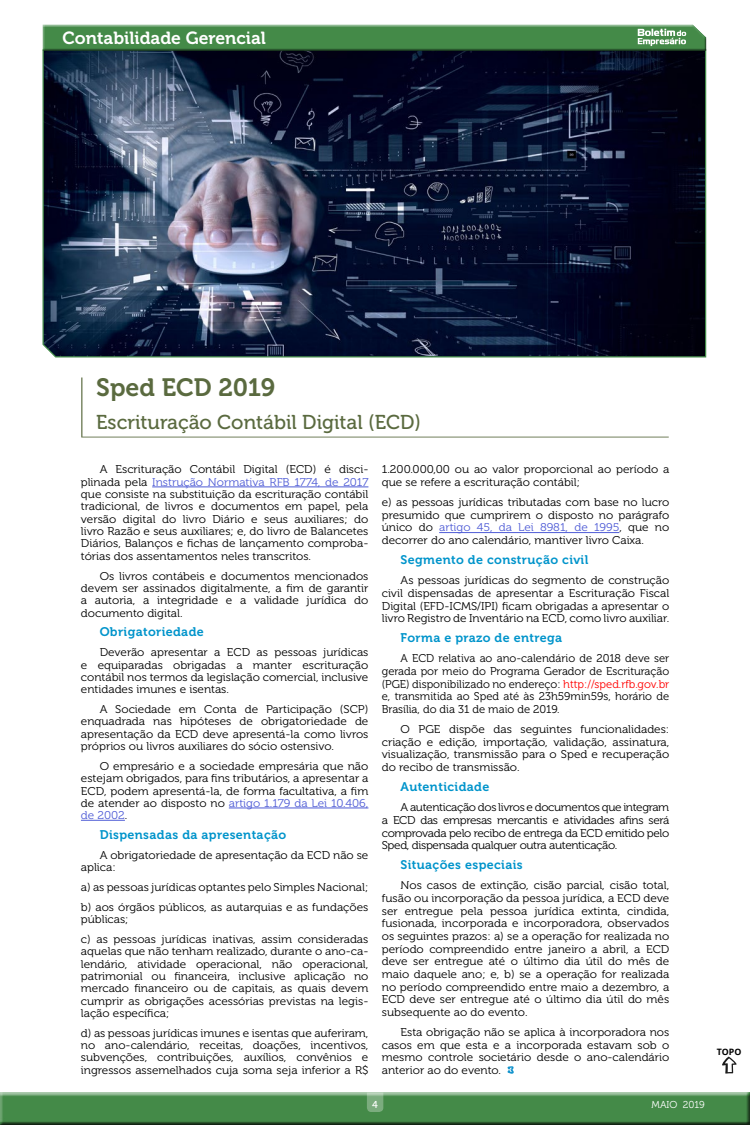
<style>
.page{position:relative;width:750px;height:1125px;background:#fff}
.page>*{position:absolute;margin:0;border:0;box-sizing:border-box;transform-origin:0 0}
.t1{font:25px "Museo 700";color:#5a6a3f}
.t2{font:20px "Museo 500";color:#5a6a3f}
.t3{font:17.5px "Museo 700";color:#fff}
.t4{font:12.5px "Museo 700";letter-spacing:.03em;color:#0194cb}
.t5{font:11.25px/12.4px "Museo 300";color:#000;text-align:justify;scale:1.05 1}
.t6{font:11.25px/12.6px "Museo 300";color:#000;text-align:justify}
.t7{font:10px "Museo 300";color:#fff}
.t8{font:10px "Museo 500";color:#fff}
.t9{font:700 8.75px "Open Sans";color:#000}
.s1{color:#4f5cd6}
.s2{color:#f00}
</style>
<div class="page">
<svg style="left:722px;top:1057px;width:15px;height:17px"></svg>
<div style="left:0;top:1090px;width:750px;height:35px;background:#000;opacity:.75"></div>
<hr style="left:152px;top:487px;width:216px;height:1px;background:#4f5cd6">
<hr style="left:229px;top:808px;width:139px;height:1px;background:#4f5cd6">
<hr style="left:81px;top:820px;width:44px;height:1px;background:#4f5cd6">
<svg style="left:42px;top:52px;width:665px;height:306px;background:#202942"></svg>
<svg style="left:42px;top:24px;width:665px;height:27px;background:#508d54"></svg>
<hr style="left:439px;top:532px;width:180px;height:1px;background:#4f5cd6">
<svg style="left:367px;top:1092px;width:16px;height:20px"></svg>
<svg style="left:507px;top:1066px;width:7px;height:8px"></svg>
<svg style="left:81px;top:378px;width:588px;height:60px"></svg>
<h3 class="t3" style="left:63px;top:28px;width:205px">Contabilidade Gerencial</h3>
<h1 class="t1" style="left:96px;top:374px;width:180px">Sped ECD 2019</h1>
<h2 class="t2" style="left:96px;top:412px;width:326px">Escrituração Contábil Digital (ECD)</h2>
<p class="t5" style="left:81px;top:464px;width:275px;text-indent:19px">A Escrituração Contábil Digital (ECD) é disci&shy;plinada pela <span class="s1">Instrução Normativa RFB 1774, de 2017 </span>que consiste na substituição da escrituração contábil tradicional, de livros e documentos em papel, pela versão digital do livro Diário e seus auxiliares; do livro Razão e seus auxiliares; e, do livro de Balancetes Diários, Balanços e fichas de lançamento comproba&shy;tórias dos assentamentos neles transcritos.</p>
<p class="t5" style="left:81px;top:570px;width:275px;text-indent:19px">Os livros contábeis e documentos mencionados devem ser assinados digitalmente, a fim de garantir a autoria, a integridade e a validade jurídica do documento digital.</p>
<p class="t4" style="left:100px;top:625px;width:106px">Obrigatoriedade</p>
<p class="t5" style="left:81px;top:646px;width:275px;text-indent:19px">Deverão apresentar a ECD as pessoas jurídicas e equiparadas obrigadas a manter escrituração contábil nos termos da legislação comercial, inclusive entidades imunes e isentas.</p>
<p class="t5" style="left:81px;top:703px;width:275px;text-indent:19px">A Sociedade em Conta de Participação (SCP) enquadrada nas hipóteses de obrigatoriedade de apresentação da ECD deve apresentá-la como livros próprios ou livros auxiliares do sócio ostensivo.</p>
<p class="t5" style="left:81px;top:760px;width:275px;text-indent:19px">O empresário e a sociedade empresária que não estejam obrigados, para fins tributários, a apresentar a ECD, podem apresentá-la, de forma facultativa, a fim de atender ao disposto no <span class="s1">artigo 1.179 da Lei 10.406, de 2002</span>.</p>
<p class="t4" style="left:100px;top:828px;width:188px">Dispensadas da apresentação</p>
<p class="t5" style="left:81px;top:849px;width:275px;text-indent:19px">A obrigatoriedade de apresentação da ECD não se aplica:</p>
<p class="t5" style="left:81px;top:877px;width:275px;line-height:19.9px">a) as pessoas jurídicas optantes pelo Simples Nacional; b) aos órgãos públicos, as autarquias e as fundações</p>
<p class="t5" style="left:81px;top:910px;width:275px;line-height:19.9px">públicas;<br>c) as pessoas jurídicas inativas, assim consideradas</p>
<p class="t5" style="left:81px;top:945px;width:275px">aquelas que não tenham realizado, durante o ano-ca&shy;lendário, atividade operacional, não operacional, patrimonial ou financeira, inclusive aplicação no mercado financeiro ou de capitais, as quais devem cumprir as obrigações acessórias previstas na legis&shy;lação específica;</p>
<p class="t5" style="left:81px;top:1027px;width:275px">d) as pessoas jurídicas imunes e isentas que auferiram, no ano-calendário, receitas, doações, incentivos, subvenções, contribuições, auxílios, convênios e ingressos assemelhados cuja soma seja inferior a R$</p>
<p class="t5" style="left:382px;top:463px;width:275px">1.200.000,00 ou ao valor proporcional ao período a que se refere a escrituração contábil;</p>
<p class="t5" style="left:382px;top:496px;width:275px">e) as pessoas jurídicas tributadas com base no lucro presumido que cumprirem o disposto no parágrafo único do <span class="s1">artigo 45, da Lei 8981, de 1995</span>, que no decorrer do ano calendário, mantiver livro Caixa.</p>
<p class="t4" style="left:401px;top:553px;width:189px">Segmento de construção civil</p>
<p class="t5" style="left:382px;top:574px;width:275px;text-indent:19px">As pessoas jurídicas do segmento de construção civil dispensadas de apresentar a Escrituração Fiscal Digital (EFD-ICMS/IPI) ficam obrigadas a apresentar o livro Registro de Inventário na ECD, como livro auxiliar.</p>
<p class="t4" style="left:401px;top:631px;width:163px">Forma e prazo de entrega</p>
<p class="t6" style="left:382px;top:653px;width:289px;text-indent:19px">A ECD relativa ao ano-calendário de 2018 deve ser gerada por meio do Programa Gerador de Escrituração (PGE) disponibilizado no endereço: <span class="s2">http://sped.rfb.gov.br </span>e, transmitida ao Sped até às 23h59min59s, horário de Brasília, do dia 31 de maio de 2019.</p>
<p class="t5" style="left:382px;top:723px;width:275px;text-indent:19px">O PGE dispõe das seguintes funcionalidades: criação e edição, importação, validação, assinatura, visualização, transmissão para o Sped e recuperação do recibo de transmissão.</p>
<p class="t4" style="left:401px;top:780px;width:90px">Autenticidade</p>
<p class="t5" style="left:382px;top:801px;width:275px;text-indent:19px">A autenticação dos livros e documentos que integram a ECD das empresas mercantis e atividades afins será comprovada pelo recibo de entrega da ECD emitido pelo Sped, dispensada qualquer outra autenticação.</p>
<p class="t4" style="left:401px;top:858px;width:124px">Situações especiais</p>
<p class="t5" style="left:382px;top:879px;width:275px;text-indent:19px">Nos casos de extinção, cisão parcial, cisão total, fusão ou incorporação da pessoa jurídica, a ECD deve ser entregue pela pessoa jurídica extinta, cindida, fusionada, incorporada e incorporadora, observados os seguintes prazos: a) se a operação for realizada no período compreendido entre janeiro a abril, a ECD deve ser entregue até o último dia útil do mês de maio daquele ano; e, b) se a operação for realizada no período compreendido entre maio a dezembro, a ECD deve ser entregue até o último dia útil do mês subsequente ao do evento.</p>
<p class="t5" style="left:382px;top:1026px;width:275px;text-indent:19px">Esta obrigação não se aplica à incorporadora nos casos em que esta e a incorporada estavam sob o mesmo controle societário desde o ano-calendário anterior ao do evento.</p>
<p class="t8" style="left:372px;top:1099px;width:7px">4</p>
<p class="t7" style="left:652px;top:1100px;width:55px">MAIO 2019</p>
<p class="t9" style="left:717px;top:1046px;width:26px">TOPO</p>
</div>
